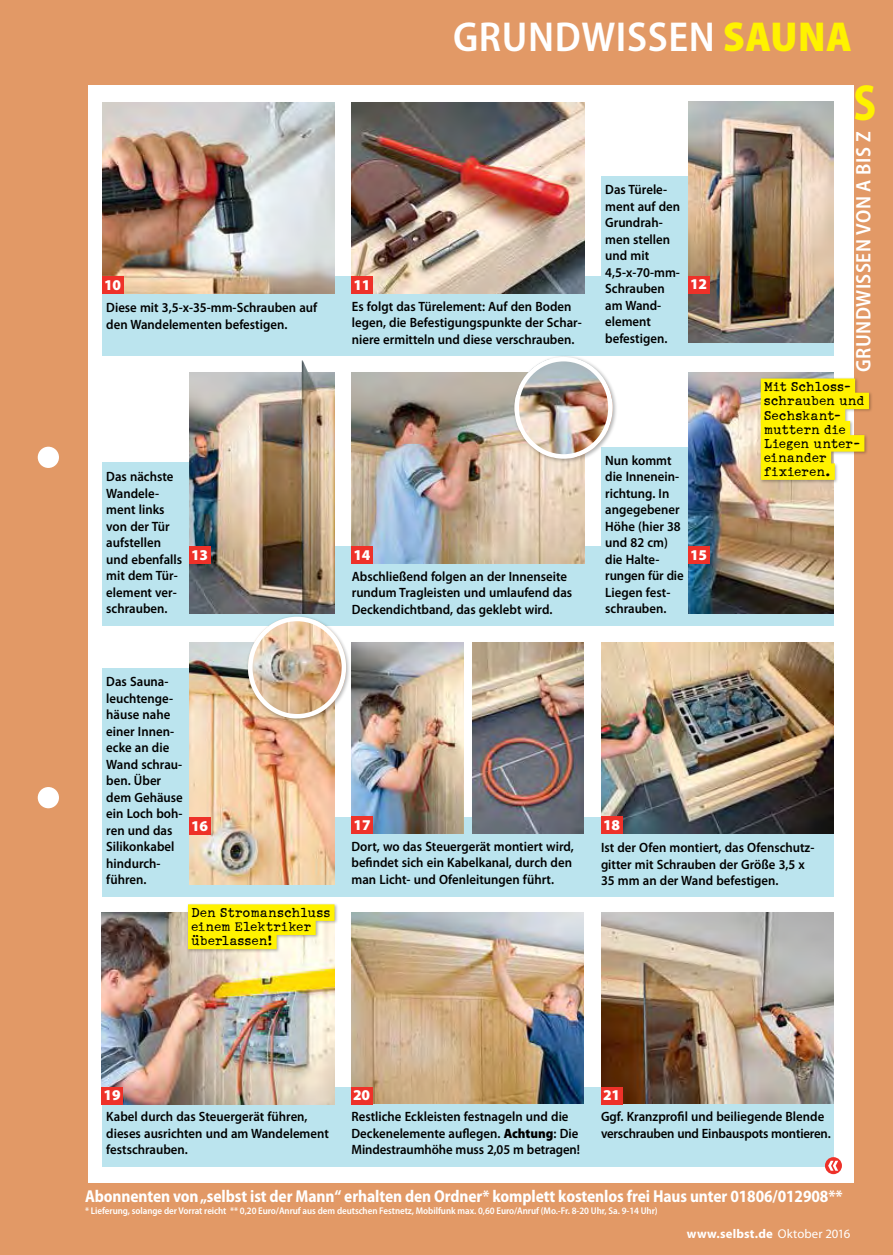
<style>
.page{position:relative;width:893px;height:1255px;background:#fff}
.page>*{position:absolute;margin:0;border:0;box-sizing:border-box;transform-origin:0 0}
.t1{font:700 semi-condensed 51px "Myriad Pro";color:#fff200;scale:.9 1}
.t2{font:600 semi-condensed 42px "Myriad Pro";letter-spacing:.015em;color:#fff}
.t3{font:600 semi-condensed 21px "Myriad Pro";letter-spacing:.025em;color:#fff}
.t4{font:700 semi-condensed 17.25px "Myriad Pro";letter-spacing:-.005em;color:#fff;scale:.96 1}
.t5{font:15px/14.1px "Schmutz Pro Cleaned";letter-spacing:.025em;color:#000}
.t6{font:900 15px "Myriad Pro";letter-spacing:-.01em;color:#fff}
.t7{font:600 13.5px/16.5px "Myriad Pro";color:#000;scale:.95 1}
.t8{font:700 12.75px "Myriad Pro";letter-spacing:.01em;color:#fff}
.t9{font:600 semi-condensed 9.75px "Myriad Pro";letter-spacing:-.005em;color:#fff}
.s1{font-weight:900;color:#fff200}
.s2{font-weight:900}
.s3{font-weight:400}
</style>
<div class="page">
<div style="left:0;top:0;width:893px;height:1254px;background:#e29966"></div>
<div style="left:88px;top:85px;width:766px;height:1097px;background:#fff"></div>
<div style="left:102px;top:546px;width:731px;height:80px;background:#bbe4ee"></div>
<div style="left:102px;top:276px;width:731px;height:80px;background:#bbe4ee"></div>
<div style="left:102px;top:816px;width:731px;height:80px;background:#bbe4ee"></div>
<div style="left:102px;top:1086px;width:731px;height:80px;background:#bbe4ee"></div>
<img style="left:102px;top:102px;width:233px;height:191px">
<img style="left:102px;top:912px;width:232px;height:191px">
<img style="left:351px;top:912px;width:233px;height:191px">
<img style="left:601px;top:642px;width:232px;height:191px">
<img style="left:352px;top:372px;width:232px;height:191px">
<img style="left:352px;top:102px;width:232px;height:191px">
<img style="left:352px;top:642px;width:111px;height:191px">
<img style="left:472px;top:642px;width:112px;height:191px">
<img style="left:601px;top:912px;width:232px;height:191px">
<div style="left:102px;top:462px;width:102px;height:151px;background:#bbe4ee"></div>
<div style="left:601px;top:446px;width:106px;height:167px;background:#bbe4ee"></div>
<div style="left:102px;top:668px;width:102px;height:216px;background:#bbe4ee"></div>
<div style="left:601px;top:176px;width:102px;height:167px;background:#bbe4ee"></div>
<img style="left:189px;top:604px;width:145px;height:9px">
<img style="left:688px;top:372px;width:145px;height:241px">
<img style="left:189px;top:643px;width:145px;height:241px">
<img style="left:189px;top:360px;width:145px;height:244px">
<img style="left:688px;top:101px;width:145px;height:242px">
<div style="left:102px;top:276px;width:21px;height:17px;background:#ee3129"></div>
<div style="left:601px;top:816px;width:21px;height:17px;background:#ee3129"></div>
<div style="left:351px;top:546px;width:21px;height:17px;background:#ee3129"></div>
<div style="left:351px;top:276px;width:21px;height:17px;background:#ee3129"></div>
<div style="left:102px;top:1086px;width:21px;height:17px;background:#ee3129"></div>
<div style="left:351px;top:1086px;width:21px;height:17px;background:#ee3129"></div>
<div style="left:351px;top:816px;width:22px;height:17px;background:#ee3129"></div>
<div style="left:601px;top:1086px;width:21px;height:17px;background:#ee3129"></div>
<svg style="left:825px;top:1157px;width:17px;height:17px"></svg>
<svg style="left:828px;top:1160px;width:10px;height:10px"></svg>
<div style="left:189px;top:546px;width:21px;height:17px;background:#ee3129"></div>
<div style="left:688px;top:546px;width:21px;height:17px;background:#ee3129"></div>
<div style="left:189px;top:817px;width:21px;height:17px;background:#ee3129"></div>
<div style="left:688px;top:276px;width:21px;height:17px;background:#ee3129"></div>
<div style="left:38px;top:446px;width:21px;height:22px;background:#fff;border-radius:50%"></div>
<div style="left:38px;top:787px;width:21px;height:21px;background:#fff;border-radius:50%"></div>
<div style="left:246px;top:614px;width:105px;height:109px;background:#000;opacity:.3"></div>
<img style="left:248px;top:620px;width:98px;height:96px">
<div style="left:248px;top:616px;width:98px;height:102px;border:4px solid #fff;border-radius:50%"></div>
<div style="left:512px;top:354px;width:105px;height:109px;background:#000;opacity:.3"></div>
<img style="left:514px;top:359px;width:99px;height:99px">
<div style="left:514px;top:357px;width:99px;height:101px;border:4px solid #fff;border-radius:50%"></div>
<div style="left:759px;top:377px;width:114px;height:107px;background:#000;opacity:.3"></div>
<div style="left:761px;top:378px;width:94px;height:17px;background:#fff200"></div>
<div style="left:761px;top:392px;width:108px;height:17px;background:#fff200"></div>
<div style="left:761px;top:407px;width:84px;height:16px;background:#fff200"></div>
<div style="left:761px;top:421px;width:89px;height:16px;background:#fff200"></div>
<div style="left:761px;top:435px;width:103px;height:16px;background:#fff200"></div>
<div style="left:761px;top:449px;width:70px;height:17px;background:#fff200"></div>
<div style="left:761px;top:463px;width:74px;height:17px;background:#fff200"></div>
<div style="left:186px;top:902px;width:153px;height:51px;background:#000;opacity:.3"></div>
<div style="left:188px;top:904px;width:147px;height:16px;background:#fff200"></div>
<div style="left:188px;top:918px;width:128px;height:17px;background:#fff200"></div>
<div style="left:188px;top:932px;width:89px;height:17px;background:#fff200"></div>
<h2 class="t2" style="left:453px;top:13px;width:400px">Grundwissen <span class="s1">SAUNA</span></h2>
<p class="t6" style="left:104px;top:276px;width:19px">10</p>
<p class="t7" style="left:106px;top:299px;width:224px">Diese mit 3,5-x-35-mm-Schrauben auf den Wandelementen befestigen.</p>
<p class="t6" style="left:353px;top:276px;width:19px">11</p>
<p class="t7" style="left:352px;top:298px;width:244px">Es folgt das Türelement: Auf den Boden legen, die Befestigungspunkte der Schar&shy;niere ermitteln und diese verschrauben.</p>
<p class="t7" style="left:605px;top:182px;width:80px">Das Türele&shy;ment auf den<br>Grundrah&shy;men stellen und mit<br>4,5-x-70-mm-<br>Schrauben am Wand&shy;element befestigen.</p>
<p class="t6" style="left:690px;top:276px;width:19px">12</p>
<p class="t7" style="left:106px;top:469px;width:81px">Das nächste<br>Wandele&shy;ment links von der Tür aufstellen und ebenfalls mit dem Tür&shy;element ver&shy;schrauben.</p>
<p class="t7" style="left:605px;top:452px;width:84px">Nun kommt die Innenein&shy;richtung. In angegebener<br>Höhe (hier 38 und 82 cm) die Halte&shy;rungen für die<br>Liegen fest&shy;schrauben.</p>
<p class="t6" style="left:191px;top:546px;width:19px">13</p>
<p class="t6" style="left:690px;top:546px;width:19px">15</p>
<p class="t6" style="left:353px;top:546px;width:19px">14</p>
<p class="t7" style="left:352px;top:568px;width:233px">Abschließend folgen an der Innenseite rundum Tragleisten und umlaufend das<br>Deckendichtband, das geklebt wird.</p>
<h1 class="t1" style="left:853px;top:75px;width:27px">S</h1>
<h3 class="t3" style="left:852px;top:372px;width:242px;rotate:-90deg">Grundwissen von A bis Z</h3>
<p class="t5" style="left:764px;top:380px;width:102px">Mit Schloss&shy;schrauben und<br>Sechskant&shy;muttern die<br>Liegen unter&shy;einander fixieren.</p>
<p class="t7" style="left:106px;top:673px;width:82px">Das Sauna&shy;leuchtenge&shy;häuse nahe einer Innen&shy;ecke an die<br>Wand schrau&shy;ben. Über dem Gehäuse ein Loch boh&shy;ren und das<br>Silikonkabel hindurch&shy;führen.</p>
<p class="t6" style="left:191px;top:817px;width:19px">16</p>
<p class="t5" style="left:191px;top:905px;width:140px">Den Stromanschluss einem Elektriker überlassen!</p>
<p class="t6" style="left:354px;top:816px;width:19px">17</p>
<p class="t7" style="left:351px;top:838px;width:236px">Dort, wo das Steuergerät montiert wird, befindet sich ein Kabelkanal, durch den man Licht- und Ofenleitungen führt.</p>
<p class="t6" style="left:603px;top:816px;width:19px">18</p>
<p class="t7" style="left:601px;top:839px;width:226px">Ist der Ofen montiert, das Ofenschutz&shy;gitter mit Schrauben der Größe 3,5 x<br>35 mm an der Wand befestigen.</p>
<p class="t6" style="left:104px;top:1086px;width:19px">19</p>
<p class="t6" style="left:353px;top:1086px;width:19px">20</p>
<p class="t7" style="left:106px;top:1108px;width:236px">Kabel durch das Steuergerät führen, dieses ausrichten und am Wandelement festschrauben.</p>
<p class="t7" style="left:351px;top:1108px;width:242px">Restliche Eckleisten festnageln und die<br>Deckenelemente auflegen. <span class="s2">Achtung</span>: Die<br>Mindestraumhöhe muss 2,05 m betragen!</p>
<p class="t6" style="left:603px;top:1086px;width:19px">21</p>
<p class="t7" style="left:601px;top:1108px;width:243px">Ggf. Kranzprofil und beiliegende Blende verschrauben und Einbauspots montieren.</p>
<p class="t4" style="left:85px;top:1186px;width:791px">Abonnenten von „selbst ist der Mann“ erhalten den Ordner* komplett kostenlos frei Haus unter 01806/012908**</p>
<p class="t9" style="left:85px;top:1205px;width:574px">* Lieferung, solange der Vorrat reicht ** 0,20 Euro/Anruf aus dem deutschen Festnetz, Mobilfunk max. 0,60 Euro/Anruf (Mo.-Fr. 8-20 Uhr, Sa. 9-14 Uhr)</p>
<p class="t8" style="left:687px;top:1226px;width:165px">www.selbst.de <span class="s3">Oktober 2016</span></p>
</div>
